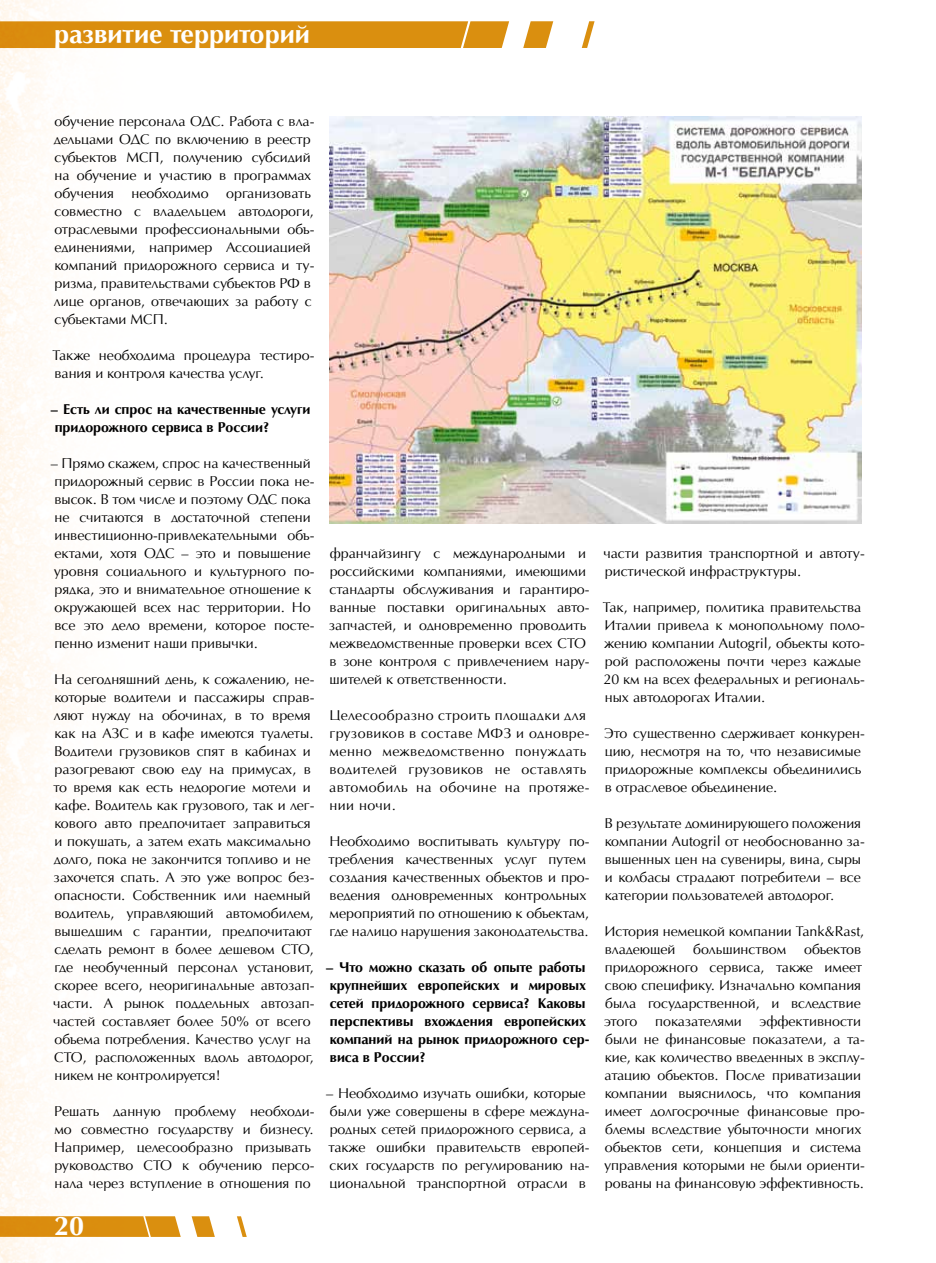
<style>
.page{position:relative;width:936px;height:1263px;background:#fff}
.page>*{position:absolute;margin:0;border:0;box-sizing:border-box;transform-origin:0 0}
.t1{font:700 27px "AG Opus High Resolution";color:#fff}
.t2{font:14.25px/18px "AG Opus High Resolution";color:#000}
.t3{font:700 14.25px/18px "AG Opus High Resolution";color:#000}
.t4{font:14.25px/18px "AG Opus High Resolution";letter-spacing:.03em;color:#000}
</style>
<div class="page">
<img style="left:0;top:0;width:137px;height:1263px">
<svg style="left:0;top:21px;width:594px;height:27px;background:#de9b2a"></svg>
<svg style="left:0;top:1216px;width:247px;height:21px"></svg>
<img style="left:329px;top:117px;width:532px;height:407px">
<h1 class="t1" style="left:54px;top:18px;width:257px">развитие территорий</h1>
<p class="t2" style="left:54px;top:112px;width:262px">обучение персонала ОДС. Работа с вла&shy;дельцами ОДС по включению в реестр субъектов МСП, получению субсидий на обучение и участию в программах обучения необходимо организовать совместно с владельцем автодороги, отраслевыми профессиональными объ&shy;единениями, например Ассоциацией компаний придорожного сервиса и ту&shy;ризма, правительствами субъектов РФ в лице органов, отвечающих за работу с субъектами МСП.</p>
<p class="t2" style="left:52px;top:346px;width:263px">Также необходима процедура тестиро&shy;вания и контроля качества услуг.</p>
<p class="t3" style="left:51px;top:400px;width:261px">– Есть ли спрос на качественные услуги придорожного сервиса в России?</p>
<p class="t2" style="left:51px;top:454px;width:265px">– Прямо скажем, спрос на качественный придорожный сервис в России пока не&shy;высок. В том числе и поэтому ОДС пока не считаются в достаточной степени инвестиционно-привлекательными объ&shy;ектами, хотя ОДС – это и повышение уровня социального и культурного по&shy;рядка, это и внимательное отношение к окружающей всех нас территории. Но все это дело времени, которое посте&shy;пенно изменит наши привычки.</p>
<p class="t2" style="left:53px;top:670px;width:263px">На сегодняшний день, к сожалению, не&shy;которые водители и пассажиры справ&shy;ляют нужду на обочинах, в то время как на АЗС и в кафе имеются туалеты.<br>Водители грузовиков спят в кабинах и разогревают свою еду на примусах, в то время как есть недорогие мотели и кафе. Водитель как грузового, так и лег&shy;кового авто предпочитает заправиться и покушать, а затем ехать максимально долго, пока не закончится топливо и не захочется спать. А это уже вопрос без&shy;опасности. Собственник или наемный водитель, управляющий автомобилем, вышедшим с гарантии, предпочитают сделать ремонт в более дешевом СТО, где необученный персонал установит, скорее всего, неоригинальные автозап&shy;части. А рынок поддельных автозап&shy;частей составляет более 50% от всего объема потребления. Качество услуг на СТО, расположенных вдоль автодорог, никем не контролируется!</p>
<p class="t2" style="left:54px;top:1102px;width:262px">Решать данную проблему необходи&shy;мо совместно государству и бизнесу.<br>Например, целесообразно призывать руководство СТО к обучению персо&shy;нала через вступление в отношения по</p>
<h1 class="t1" style="left:54px;top:1210px;width:32px">20</h1>
<p class="t2" style="left:329px;top:544px;width:262px">франчайзингу с международными и российскими компаниями, имеющими стандарты обслуживания и гарантиро&shy;ванные поставки оригинальных авто&shy;запчастей, и одновременно проводить межведомственные проверки всех СТО в зоне контроля с привлечением нару&shy;шителей к ответственности.</p>
<p class="t4" style="left:329px;top:706px;width:262px">Целесообразно строить площадки для грузовиков в составе МФЗ и одновре&shy;менно межведомственно понуждать водителей грузовиков не оставлять автомобиль на обочине на протяже&shy;нии ночи.</p>
<p class="t2" style="left:328px;top:832px;width:262px">Необходимо воспитывать культуру по&shy;требления качественных услуг путем создания качественных объектов и про&shy;ведения одновременных контрольных мероприятий по отношению к объектам, где налицо нарушения законодательства.</p>
<p class="t3" style="left:326px;top:958px;width:265px">– Что можно сказать об опыте работы крупнейших европейских и мировых сетей придорожного сервиса? Каковы перспективы вхождения европейских компаний на рынок придорожного сер&shy;виса в России?</p>
<p class="t2" style="left:326px;top:1084px;width:265px">– Необходимо изучать ошибки, которые были уже совершены в сфере междуна&shy;родных сетей придорожного сервиса, а также ошибки правительств европей&shy;ских государств по регулированию на&shy;циональной транспортной отрасли в</p>
<p class="t2" style="left:603px;top:544px;width:263px">части развития транспортной и автоту&shy;ристической инфраструктуры.</p>
<p class="t2" style="left:602px;top:598px;width:263px">Так, например, политика правительства Италии привела к монопольному поло&shy;жению компании Аutogril, объекты кото&shy;рой расположены почти через каждые 20 км на всех федеральных и региональ&shy;ных автодорогах Италии.</p>
<p class="t2" style="left:604px;top:724px;width:262px">Это существенно сдерживает конкурен&shy;цию, несмотря на то, что независимые придорожные комплексы объединились в отраслевое объединение.</p>
<p class="t2" style="left:604px;top:814px;width:262px">В результате доминирующего положения компании Аutogril от необоснованно за&shy;вышенных цен на сувениры, вина, сыры и колбасы страдают потребители – все категории пользователей автодорог.</p>
<p class="t2" style="left:604px;top:922px;width:261px">История немецкой компании Tank&amp;Rast, владеющей</p>
<p class="t2" style="left:604px;top:940px;width:262px;text-indent:200px">объектов придорожного сервиса, также имеет свою специфику. Изначально компания была государственной, и вследствие этого показателями эффективности были не финансовые показатели, а та&shy;кие, как количество введенных в эксплу&shy;атацию объектов. После приватизации компании выяснилось, что компания имеет долгосрочные финансовые про&shy;блемы вследствие убыточности многих объектов сети, концепция и система управления которыми не были ориенти&shy;рованы на финансовую эффективность.</p>
<p class="t2" style="left:693px;top:940px;width:94px">большинством</p>
</div>
